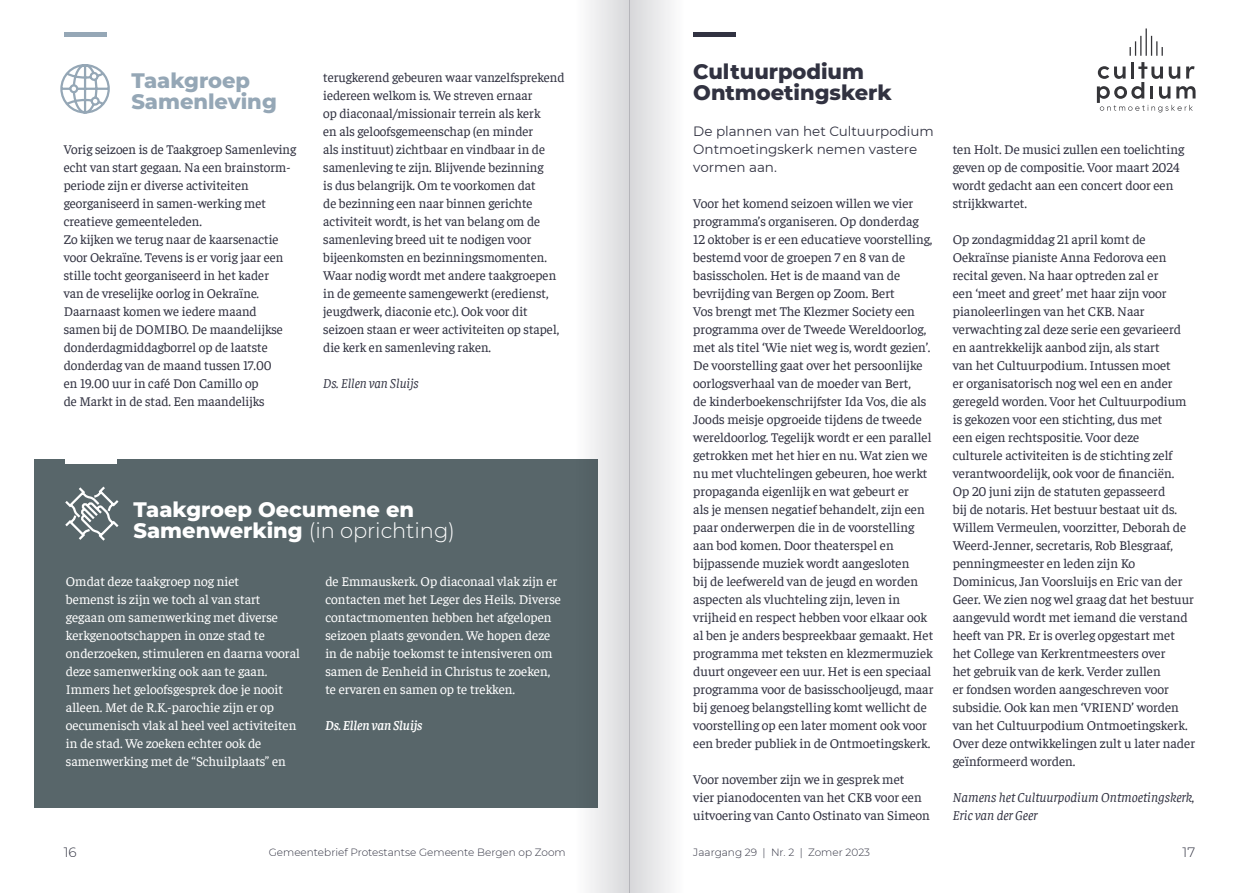
<style>
.page{position:relative;width:1259px;height:893px;background:#fff}
.page>*{position:absolute;margin:0;border:0;box-sizing:border-box;transform-origin:0 0}
.t1{font:800 21px/21px "Montserrat";letter-spacing:-.005em;color:#fff}
.t2{font:800 21px/21px "Montserrat";letter-spacing:-.005em;color:#313241}
.t3{font:800 21px/21px "Montserrat";letter-spacing:-.005em;color:#95a7b6}
.t4{font:13.5px/18px "Faustina";letter-spacing:-.005em;color:#313241}
.t5{font:13.5px/18px "Faustina";letter-spacing:-.005em;color:#fff}
.t6{font:italic 13.5px "Faustina";letter-spacing:-.005em;color:#313241}
.t7{font:13.5px/18px "Montserrat";letter-spacing:-.005em;color:#313241}
.t8{font:italic 600 13.5px "Faustina";letter-spacing:-.005em;color:#fff}
.t9{font:300 13.5px "Montserrat";color:#313241}
.t10{font:300 10.5px "Montserrat";color:#313241}
.s1{font-weight:300}
</style>
<div class="page">
<hr style="left:64px;top:32px;width:42px;height:4px;background:#95a7b6">
<svg style="left:60px;top:64px;width:50px;height:50px"></svg>
<div style="left:34px;top:459px;width:563px;height:349px;background:#58666a"></div>
<hr style="left:66px;top:459px;width:51px;height:4px;background:#fff">
<svg style="left:65px;top:486px;width:54px;height:55px"></svg>
<hr style="left:693px;top:32px;width:43px;height:4px;background:#313241">
<svg style="left:1097px;top:62px;width:98px;height:50px"></svg>
<svg style="left:1129px;top:28px;width:33px;height:28px"></svg>
<svg style="left:589px;top:0;width:40px;height:893px;fill:#e3e3e5"></svg>
<div style="left:629px;top:0;width:56px;height:893px;background:linear-gradient(to right,#d6d7d9,#fefefe)"></div>
<p class="t3" style="left:131px;top:69px;width:147px">Taakgroep<br>Samenleving</p>
<p class="t4" style="left:64px;top:139px;width:234px">Vorig seizoen is de Taakgroep Samenleving echt van start gegaan. Na een brainstorm&shy;periode zijn er diverse activiteiten georganiseerd in samen-werking met creatieve gemeenteleden.<br>Zo kijken we terug naar de kaarsenactie voor Oekraïne. Tevens is er vorig jaar een stille tocht georganiseerd in het kader<br>van de vreselijke oorlog in Oekraïne.<br>Daarnaast komen we iedere maand samen bij de DOMIBO. De maandelijkse donderdagmiddagborrel op de laatste donderdag van de maand tussen 17.00<br>en 19.00 uur in café Don Camillo op<br>de Markt in de stad. Een maandelijks</p>
<p class="t4" style="left:323px;top:67px;width:243px">terugkerend gebeuren waar vanzelfsprekend iedereen welkom is. We streven ernaar<br>op diaconaal/missionair terrein als kerk<br>en als geloofsgemeenschap (en minder<br>als instituut) zichtbaar en vindbaar in de samenleving te zijn. Blijvende bezinning<br>is dus belangrijk. Om te voorkomen dat<br>de bezinning een naar binnen gerichte activiteit wordt, is het van belang om de samenleving breed uit te nodigen voor bijeenkomsten en bezinningsmomenten.<br>Waar nodig wordt met andere taakgroepen in de gemeente samengewerkt (eredienst, jeugdwerk, diaconie etc.). Ook voor dit seizoen staan er weer activiteiten op stapel, die kerk en samenleving raken.</p>
<p class="t6" style="left:323px;top:374px;width:97px">Ds. Ellen van Sluijs</p>
<p class="t1" style="left:134px;top:498px;width:323px">Taakgroep Oecumene en<br>Samenwerking <span class="s1">(in oprichting)</span></p>
<p class="t5" style="left:66px;top:571px;width:236px">Omdat deze taakgroep nog niet<br>bemenst is zijn we toch al van start gegaan om samenwerking met diverse kerkgenootschappen in onze stad te onderzoeken, stimuleren en daarna vooral deze samenwerking ook aan te gaan.<br>Immers het geloofsgesprek doe je nooit alleen. Met de R.K.-parochie zijn er op oecumenisch vlak al heel veel activiteiten in de stad. We zoeken echter ook de samenwerking met de “Schuilplaats” en</p>
<p class="t5" style="left:325px;top:571px;width:237px">de Emmauskerk. Op diaconaal vlak zijn er contacten met het Leger des Heils. Diverse contactmomenten hebben het afgelopen seizoen plaats gevonden. We hopen deze in de nabije toekomst te intensiveren om samen de Eenheid in Christus te zoeken, te ervaren en samen op te trekken.</p>
<p class="t8" style="left:325px;top:716px;width:99px">Ds. Ellen van Sluijs</p>
<p class="t2" style="left:693px;top:60px;width:200px">Cultuurpodium<br>Ontmoetingskerk</p>
<p class="t7" style="left:693px;top:122px;width:242px">De plannen van het Cultuurpodium<br>Ontmoetingskerk nemen vastere vormen aan.</p>
<p class="t4" style="left:693px;top:193px;width:242px">Voor het komend seizoen willen we vier programma’s organiseren. Op donderdag 12 oktober is er een educatieve voorstelling, bestemd voor de groepen 7 en 8 van de basisscholen. Het is de maand van de bevrijding van Bergen op Zoom. Bert<br>Vos brengt met The Klezmer Society een programma over de Tweede Wereldoorlog, met als titel ‘Wie niet weg is, wordt gezien’.<br>De voorstelling gaat over het persoonlijke oorlogsverhaal van de moeder van Bert,<br>de kinderboekenschrijfster Ida Vos, die als Joods meisje opgroeide tijdens de tweede wereldoorlog. Tegelijk wordt er een parallel getrokken met het hier en nu. Wat zien we nu met vluchtelingen gebeuren, hoe werkt propaganda eigenlijk en wat gebeurt er<br>als je mensen negatief behandelt, zijn een paar onderwerpen die in de voorstelling aan bod komen. Door theaterspel en bijpassende muziek wordt aangesloten<br>bij de leefwereld van de jeugd en worden aspecten als vluchteling zijn, leven in vrijheid en respect hebben voor elkaar ook al ben je anders bespreekbaar gemaakt. Het programma met teksten en klezmermuziek duurt ongeveer een uur. Het is een speciaal programma voor de basisschooljeugd, maar bij genoeg belangstelling komt wellicht de voorstelling op een later moment ook voor een breder publiek in de Ontmoetingskerk.</p>
<p class="t4" style="left:693px;top:769px;width:238px">Voor november zijn we in gesprek met<br>vier pianodocenten van het CKB voor een uitvoering van Canto Ostinato van Simeon</p>
<p class="t4" style="left:952px;top:139px;width:233px">ten Holt. De musici zullen een toelichting geven op de compositie. Voor maart 2024 wordt gedacht aan een concert door een strijkkwartet.</p>
<p class="t4" style="left:952px;top:229px;width:244px">Op zondagmiddag 21 april komt de Oekraïnse pianiste Anna Fedorova een recital geven. Na haar optreden zal er<br>een ‘meet and greet’ met haar zijn voor pianoleerlingen van het CKB. Naar verwachting zal deze serie een gevarieerd en aantrekkelijk aanbod zijn, als start<br>van het Cultuurpodium. Intussen moet<br>er organisatorisch nog wel een en ander geregeld worden. Voor het Cultuurpodium is gekozen voor een stichting, dus met<br>een eigen rechtspositie. Voor deze<br>culturele activiteiten is de stichting zelf verantwoordelijk, ook voor de financiën.<br>Op 20 juni zijn de statuten gepasseerd<br>bij de notaris. Het bestuur bestaat uit ds.<br>Willem Vermeulen, voorzitter, Deborah de Weerd-Jenner, secretaris, Rob Blesgraaf, penningmeester en leden zijn Ko Dominicus, Jan Voorsluijs en Eric van der Geer. We zien nog wel graag dat het bestuur aangevuld wordt met iemand die verstand heeft van PR. Er is overleg opgestart met het College van Kerkrentmeesters over<br>het gebruik van de kerk. Verder zullen<br>er fondsen worden aangeschreven voor subsidie. Ook kan men ‘VRIEND’ worden van het Cultuurpodium Ontmoetingskerk.<br>Over deze ontwikkelingen zult u later nader geïnformeerd worden.</p>
<p class="t6" style="left:952px;top:788px;width:243px">Namens het Cultuurpodium Ontmoetingskerk,</p>
<p class="t6" style="left:952px;top:806px;width:86px">Eric van der Geer</p>
<p class="t9" style="left:64px;top:843px;width:14px">16</p>
<p class="t10" style="left:269px;top:845px;width:298px">Gemeentebrief Protestantse Gemeente Bergen op Zoom</p>
<p class="t10" style="left:693px;top:845px;width:178px">Jaargang 29 | Nr. 2 | Zomer 2023</p>
<p class="t9" style="left:1182px;top:843px;width:14px">17</p>
</div>
